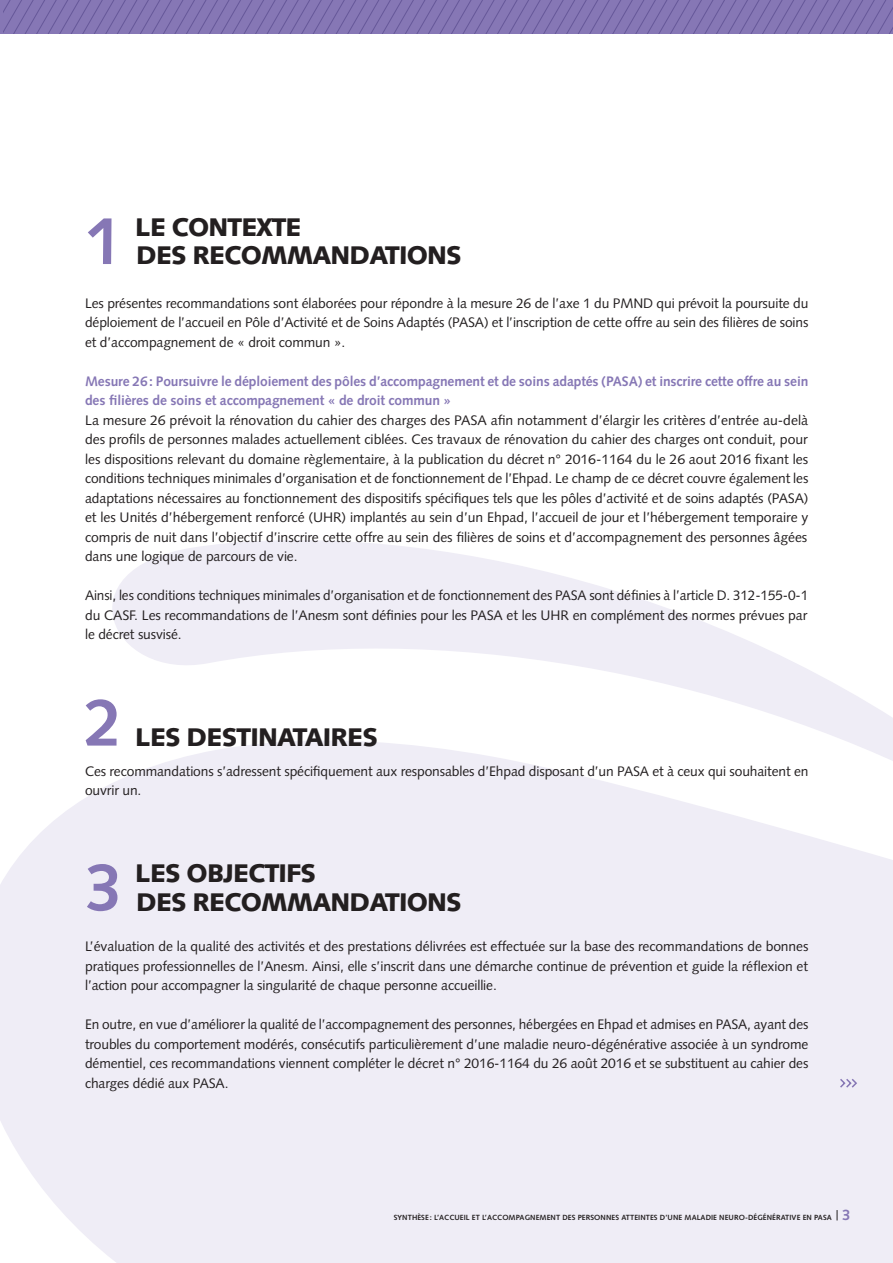
<style>
.page{position:relative;width:893px;height:1263px;background:#fff}
.page>*{position:absolute;margin:0;border:0;box-sizing:border-box;transform-origin:0 0}
.t1{font:700 66.9px "Syntax LT Std";color:#8677b5}
.t2{font:900 25.5px/28.5px "Syntax LT Std";letter-spacing:-.03em;color:#231f20}
.t3{font:13.8px/19.5px "Syntax LT Std";letter-spacing:-.01em;color:#231f20;text-align:justify}
.t4{font:700 13.8px/19.5px "Syntax LT Std";letter-spacing:-.01em;color:#8677b5}
.t5{font:700 7.5px "Syntax LT Std";letter-spacing:.01em;color:#231f20}
.s1{font-size:15px;color:#8677b5}
</style>
<div class="page">
<svg style="left:3px;top:0;width:890px;height:34px"></svg>
<hr style="left:0;top:0;width:3px;height:34px;background:#8677b5">
<div style="left:0;top:787px;width:893px;height:476px;background:#efedf6"></div>
<svg style="left:106px;top:540px;width:787px;height:247px"></svg>
<svg style="left:838px;top:1077px;width:20px;height:12px"></svg>
<h1 class="t1" style="left:85px;top:203px;width:39px">1</h1>
<h2 class="t2" style="left:135px;top:213px;width:328px">LE CONTEXTE<br>DES RECOMMANDATIONS</h2>
<p class="t3" style="left:85px;top:293px;width:725px">Les présentes recommandations sont élaborées pour répondre à la mesure 26 de l’axe 1 du PMND qui prévoit la poursuite du déploiement de l’accueil en Pôle d’Activité et de Soins Adaptés (PASA) et l’inscription de cette offre au sein des filières de soins et d’accompagnement de « droit commun ».</p>
<p class="t4" style="left:85px;top:371px;width:725px">Mesure 26: Poursuivre le déploiement des pôles d’accompagnement et de soins adaptés (PASA) et inscrire cette offre au sein des filières de soins et accompagnement « de droit commun »</p>
<p class="t3" style="left:85px;top:410px;width:725px">La mesure 26 prévoit la rénovation du cahier des charges des PASA afin notamment d’élargir les critères d’entrée au-delà des profils de personnes malades actuellement ciblées. Ces travaux de rénovation du cahier des charges ont conduit, pour les dispositions relevant du domaine règlementaire, à la publication du décret n° 2016-1164 du le 26 aout 2016 fixant les conditions techniques minimales d’organisation et de fonctionnement de l’Ehpad. Le champ de ce décret couvre également les adaptations nécessaires au fonctionnement des dispositifs spécifiques tels que les pôles d’activité et de soins adaptés (PASA) et les Unités d’hébergement renforcé (UHR) implantés au sein d’un Ehpad, l’accueil de jour et l’hébergement temporaire y compris de nuit dans l’objectif d’inscrire cette offre au sein des filières de soins et d’accompagnement des personnes âgées dans une logique de parcours de vie.</p>
<p class="t3" style="left:85px;top:586px;width:725px">Ainsi, les conditions techniques minimales d’organisation et de fonctionnement des PASA sont définies à l’article D. 312-155-0-1 du CASF. Les recommandations de l’Anesm sont définies pour les PASA et les UHR en complément des normes prévues par le décret susvisé.</p>
<h1 class="t1" style="left:85px;top:684px;width:39px">2</h1>
<h2 class="t2" style="left:135px;top:722px;width:244px">LES DESTINATAIRES</h2>
<p class="t3" style="left:85px;top:761px;width:725px">Ces recommandations s’adressent spécifiquement aux responsables d’Ehpad disposant d’un PASA et à ceux qui souhaitent en ouvrir un.</p>
<h1 class="t1" style="left:85px;top:849px;width:39px">3</h1>
<h2 class="t2" style="left:135px;top:859px;width:328px">LES OBJECTIFS<br>DES RECOMMANDATIONS</h2>
<p class="t3" style="left:85px;top:937px;width:725px">L’évaluation de la qualité des activités et des prestations délivrées est effectuée sur la base des recommandations de bonnes pratiques professionnelles de l’Anesm. Ainsi, elle s’inscrit dans une démarche continue de prévention et guide la réflexion et l’action pour accompagner la singularité de chaque personne accueillie.</p>
<p class="t3" style="left:85px;top:1015px;width:725px">En outre, en vue d’améliorer la qualité de l’accompagnement des personnes, hébergées en Ehpad et admises en PASA, ayant des troubles du comportement modérés, consécutifs particulièrement d’une maladie neuro-dégénérative associée à un syndrome démentiel, ces recommandations viennent compléter le décret n° 2016-1164 du 26 août 2016 et se substituent au cahier des charges dédié aux PASA.</p>
<p class="t5" style="left:394px;top:1213px;width:458px">SYNTHÈSE : L’ACCUEIL ET L’ACCOMPAGNEMENT DES PERSONNES ATTEINTES D’UNE MALADIE NEURO-DÉGÉNÉRATIVE EN PASA <span class="s1">3</span></p>
</div>
